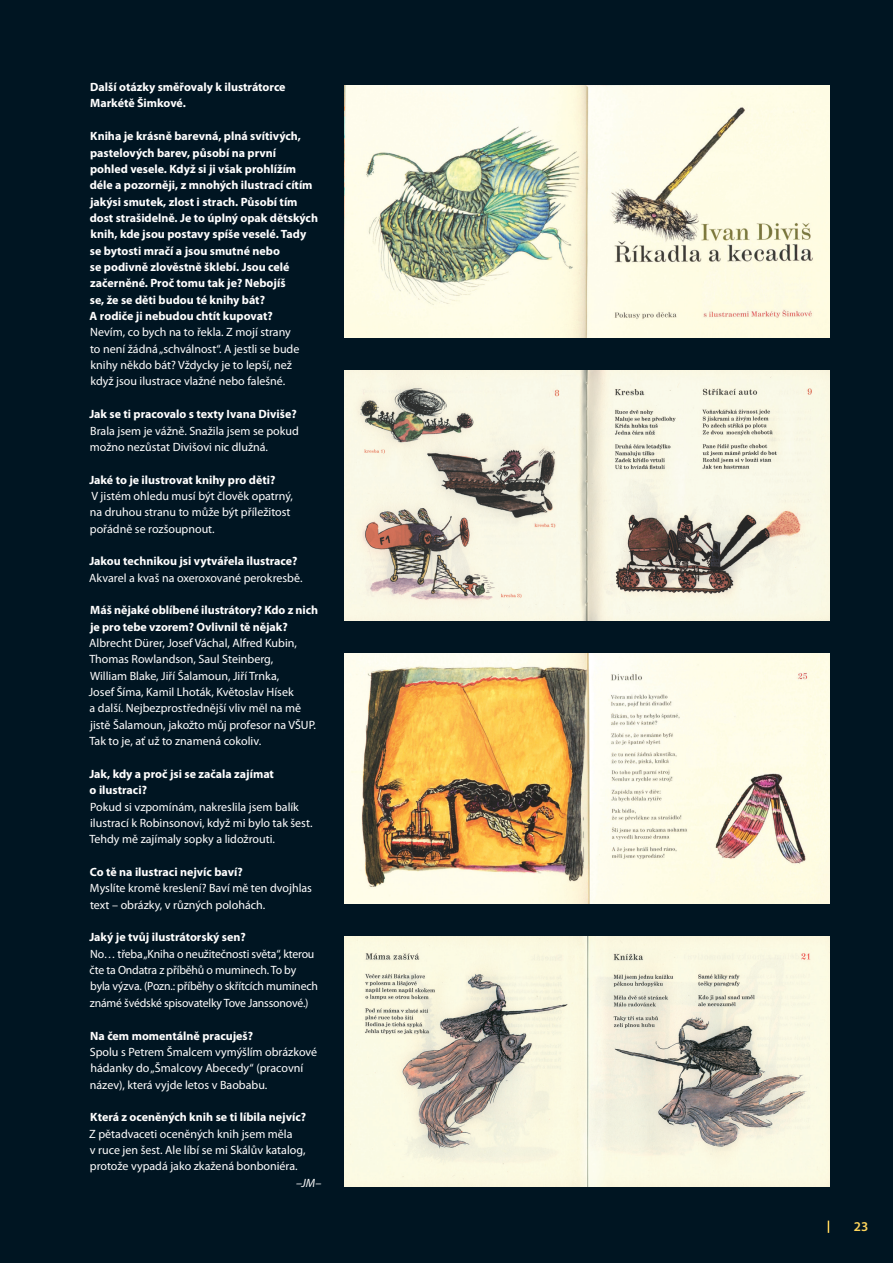
<style>
.page{position:relative;width:893px;height:1263px;background:#001522}
.page>*{position:absolute;margin:0;border:0;box-sizing:border-box;transform-origin:0 0}
.t1{font:600 13.5px "Myriad Pro";color:#fed55c}
.t2{font:12px/16.4px "Myriad Pro";color:#fff}
.t3{font:700 12px/16.4px "Myriad Pro";color:#fff}
.t4{font:italic 12px "Myriad Pro";color:#fff}
</style>
<div class="page">
<svg style="left:828px;top:1220px;width:1px;height:13px"></svg>
<img style="left:344px;top:654px;width:485px;height:249px">
<img style="left:344px;top:85px;width:485px;height:252px">
<img style="left:344px;top:937px;width:485px;height:250px">
<img style="left:344px;top:371px;width:485px;height:249px">
<p class="t3" style="left:90px;top:78px;width:197px">Další otázky směřovaly k ilustrátorce<br>Markétě Šimkové.</p>
<p class="t3" style="left:90px;top:128px;width:230px">Kniha je krásně barevná, plná svítivých, pastelových barev, působí na první<br>pohled vesele. Když si ji však prohlížím déle a pozorněji, z mnohých ilustrací cítím jakýsi smutek, zlost i strach. Působí tím dost strašidelně. Je to úplný opak dětských knih, kde jsou postavy spíše veselé. Tady se bytosti mračí a jsou smutné nebo<br>se podivně zlověstně šklebí. Jsou celé začerněné. Proč tomu tak je? Nebojíš<br>se, že se děti budou té knihy bát?<br>A rodiče ji nebudou chtít kupovat?</p>
<p class="t2" style="left:90px;top:324px;width:211px">Nevím, co bych na to řekla. Z mojí strany to není žádná „schválnost“. A jestli se bude knihy někdo bát? Vždycky je to lepší, než když jsou ilustrace vlažné nebo falešné.</p>
<p class="t3" style="left:89px;top:405px;width:209px">Jak se ti pracovalo s texty Ivana Diviše?</p>
<p class="t2" style="left:90px;top:422px;width:211px">Brala jsem je vážně. Snažila jsem se pokud možno nezůstat Divišovi nic dlužná.</p>
<p class="t3" style="left:89px;top:471px;width:188px">Jaké to je ilustrovat knihy pro děti?</p>
<p class="t2" style="left:90px;top:487px;width:205px">V jistém ohledu musí být člověk opatrný, na druhou stranu to může být příležitost pořádně se rozšoupnout.</p>
<p class="t3" style="left:89px;top:553px;width:210px">Jakou technikou jsi vytvářela ilustrace?</p>
<p class="t2" style="left:89px;top:569px;width:215px">Akvarel a kvaš na oxeroxované perokresbě.</p>
<p class="t3" style="left:90px;top:602px;width:230px">Máš nějaké oblíbené ilustrátory? Kdo z nich je pro tebe vzorem? Ovlivnil tě nějak?</p>
<p class="t2" style="left:89px;top:635px;width:229px">Albrecht Dürer, Josef Váchal, Alfred Kubin, Thomas Rowlandson, Saul Steinberg,<br>William Blake, Jiří Šalamoun, Jiří Trnka,<br>Josef Šíma, Kamil Lhoták, Květoslav Hísek<br>a další. Nejbezprostřednější vliv měl na mě jistě Šalamoun, jakožto můj profesor na VŠUP.<br>Tak to je, ať už to znamená cokoliv.</p>
<p class="t3" style="left:89px;top:765px;width:186px">Jak, kdy a proč jsi se začala zajímat o ilustraci?</p>
<p class="t2" style="left:89px;top:798px;width:225px">Pokud si vzpomínám, nakreslila jsem balík ilustrací k Robinsonovi, když mi bylo tak šest.<br>Tehdy mě zajímaly sopky a lidožrouti.</p>
<p class="t3" style="left:90px;top:863px;width:154px">Co tě na ilustraci nejvíc baví?</p>
<p class="t2" style="left:90px;top:880px;width:224px">Myslíte kromě kreslení? Baví mě ten dvojhlas text – obrázky, v různých polohách.</p>
<p class="t3" style="left:89px;top:929px;width:158px">Jaký je tvůj ilustrátorský sen?</p>
<p class="t2" style="left:90px;top:945px;width:230px">No… třeba „Kniha o neužitečnosti světa“, kterou čte ta Ondatra z příběhů o muminech. To by byla výzva. (Pozn.: příběhy o skřítcích muminech známé švédské spisovatelky Tove Janssonové.)</p>
<p class="t3" style="left:90px;top:1027px;width:164px">Na čem momentálně pracuješ?</p>
<p class="t2" style="left:90px;top:1043px;width:229px">Spolu s Petrem Šmalcem vymýšlím obrázkové hádanky do „Šmalcovy Abecedy“ (pracovní název), která vyjde letos v Baobabu.</p>
<p class="t3" style="left:90px;top:1109px;width:217px">Která z oceněných knih se ti líbila nejvíc?</p>
<p class="t2" style="left:89px;top:1125px;width:218px">Z pětadvaceti oceněných knih jsem měla<br>v ruce jen šest. Ale líbí se mi Skálův katalog, protože vypadá jako zkažená bonboniéra.</p>
<p class="t4" style="left:296px;top:1175px;width:27px">–JM–</p>
<p class="t1" style="left:854px;top:1218px;width:16px">23</p>
</div>
